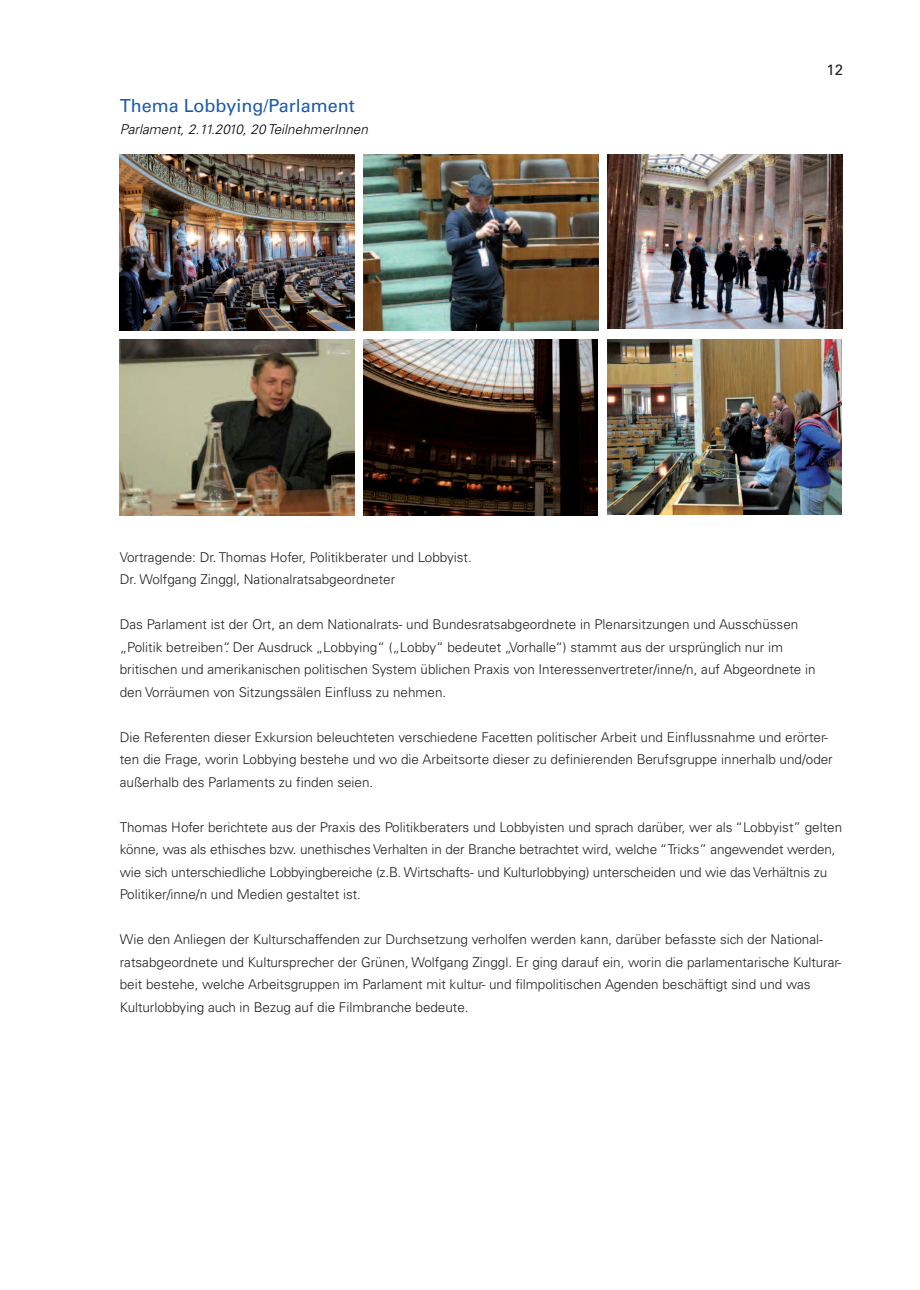
<style>
.page{position:relative;width:920px;height:1290px;background:#fff}
.page>*{position:absolute;margin:0;border:0;box-sizing:border-box;transform-origin:0 0}
.t1{font:500 18px "Univers CE";color:#1b5aa9}
.t2{font:500 15px "Univers CE";color:#231f20}
.t3{font:300 13.5px/22.5px "Univers CE";color:#231f20}
.t4{font:italic 300 13.5px "Univers CE";letter-spacing:.005em;color:#000}
</style>
<div class="page">
<img style="left:608px;top:155px;width:235px;height:174px">
<img style="left:364px;top:155px;width:235px;height:176px">
<img style="left:120px;top:155px;width:235px;height:176px">
<img style="left:608px;top:339px;width:234px;height:176px">
<img style="left:364px;top:339px;width:234px;height:176px">
<img style="left:120px;top:339px;width:235px;height:176px">
<h1 class="t1" style="left:120px;top:95px;width:236px">Thema Lobbying/Parlament</h1>
<p class="t4" style="left:120px;top:122px;width:250px">Parlament, 2.11.2010, 20 TeilnehmerInnen</p>
<p class="t2" style="left:826px;top:61px;width:18px">12</p>
<p class="t3" style="left:120px;top:546px;width:354px">Vortragende: Dr. Thomas Hofer, Politikberater und Lobbyist.<br>Dr. Wolfgang Zinggl, Nationalratsabgeordneter</p>
<p class="t3" style="left:120px;top:613px;width:697px">Das Parlament ist der Ort, an dem Nationalrats- und Bundesratsabgeordnete in Plenarsitzungen und Ausschüssen „Politik betreiben“. Der Ausdruck „Lobbying“ („Lobby“ bedeutet „Vorhalle“) stammt aus der ursprünglich nur im britischen und amerikanischen politischen System üblichen Praxis von Interessenvertreter/inne/n, auf Abgeordnete in den Vorräumen von Sitzungssälen Einfluss zu nehmen.</p>
<p class="t3" style="left:120px;top:726px;width:714px">Die Referenten dieser Exkursion beleuchteten verschiedene Facetten politischer Arbeit und Einflussnahme und erörter&shy;ten die Frage, worin Lobbying bestehe und wo die Arbeitsorte dieser zu definierenden Berufsgruppe innerhalb und/oder außerhalb des Parlaments zu finden seien.</p>
<p class="t3" style="left:120px;top:816px;width:724px">Thomas Hofer berichtete aus der Praxis des Politikberaters und Lobbyisten und sprach darüber, wer als “Lobbyist” gelten könne, was als ethisches bzw. unethisches Verhalten in der Branche betrachtet wird, welche “Tricks” angewendet werden, wie sich unterschiedliche Lobbyingbereiche (z.B. Wirtschafts- und Kulturlobbying) unterscheiden und wie das Verhältnis zu Politiker/inne/n und Medien gestaltet ist.</p>
<p class="t3" style="left:120px;top:928px;width:723px">Wie den Anliegen der Kulturschaffenden zur Durchsetzung verholfen werden kann, darüber befasste sich der National&shy;ratsabgeordnete und Kultursprecher der Grünen, Wolfgang Zinggl. Er ging darauf ein, worin die parlamentarische Kulturar&shy;beit bestehe, welche Arbeitsgruppen im Parlament mit kultur- und filmpolitischen Agenden beschäftigt sind und was Kulturlobbying auch in Bezug auf die Filmbranche bedeute.</p>
</div>
